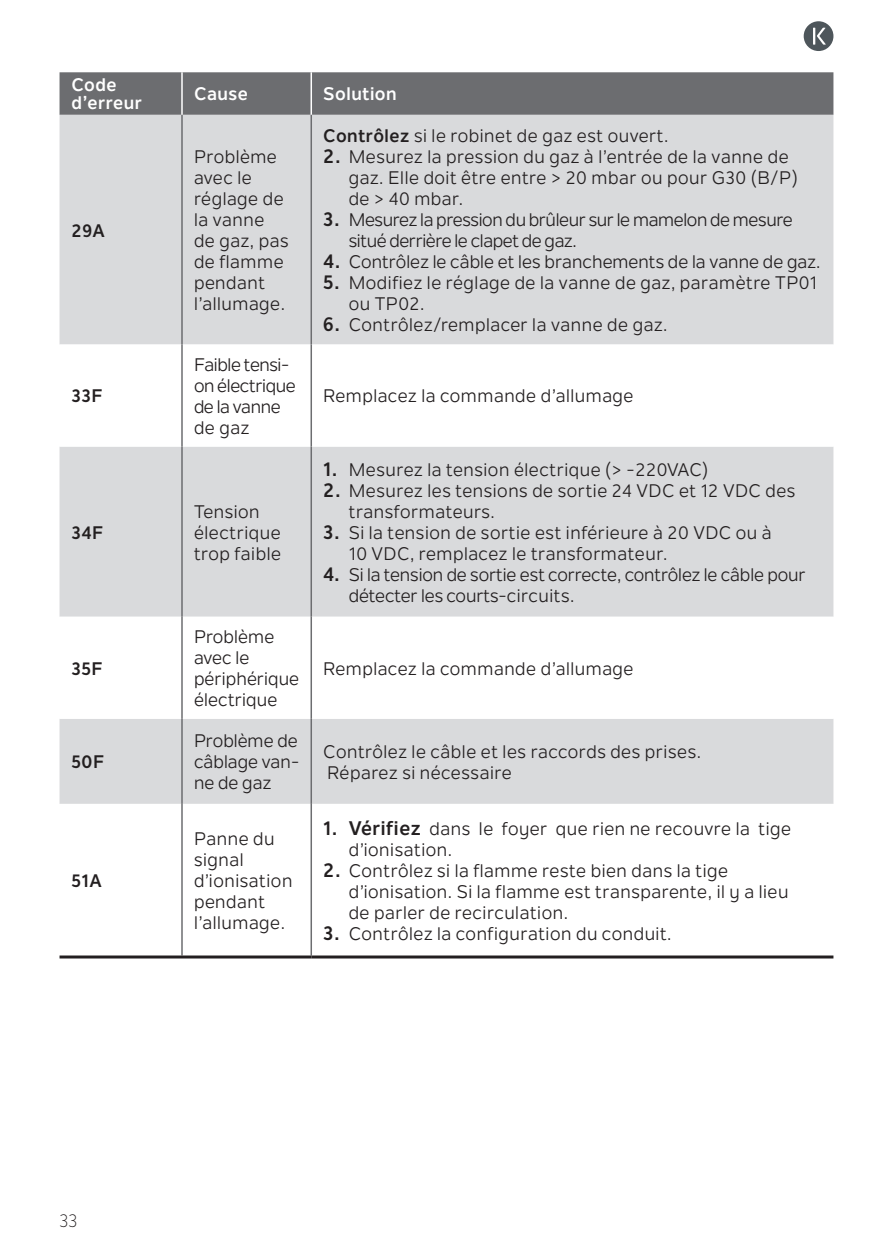
<style>
.page{position:relative;width:893px;height:1259px;background:#fff}
.page>*{position:absolute;margin:0;border:0;box-sizing:border-box;transform-origin:0 0}
.Tabel_plat_nw{font:18px/21px "Nolan Next";letter-spacing:.03em;color:#231f20}
.Tabel_plat_nw-2{font:18px/21px "Nolan Next";letter-spacing:-.02em;color:#231f20}
.Tabel_plat_nw-3{font:18px/21px "Nolan Next";letter-spacing:-.005em;color:#231f20}
.Tabel_plat_nw-4{font:18px "Nolan Next";letter-spacing:.005em;color:#231f20}
.Tabel_plat_nw-5{font:18px/21px "Nolan Next";letter-spacing:.01em;color:#231f20}
.Tabel_vet_nw{font:700 18px/18px "Nolan Next";letter-spacing:.03em;color:#fff}
.Tabel_plat_nw-6{font:700 18px "Nolan Next";letter-spacing:.03em;color:#231f20}
.t1{font:18px "Nolan Next";color:#231f20}
.s1{font-weight:700}
.s2{font-weight:700;font-size:19.5px}
</style>
<div class="page">
<svg style="left:804px;top:21px;width:29px;height:30px"></svg>
<div style="left:60px;top:72px;width:773px;height:43px;background:#6c6d70"></div>
<div style="left:60px;top:115px;width:773px;height:229px;background:#d9dadc"></div>
<svg style="left:60px;top:344px;width:773px;height:460px;fill:#d9dadc"></svg>
<hr style="left:181px;top:72px;width:2px;height:43px;background:#fff">
<hr style="left:310px;top:72px;width:2px;height:43px;background:#fff">
<hr style="left:181px;top:115px;width:2px;height:229px;background:#6c6d70">
<hr style="left:181px;top:344px;width:2px;height:102px;background:#6c6d70">
<hr style="left:181px;top:446px;width:2px;height:171px;background:#6c6d70">
<hr style="left:181px;top:617px;width:2px;height:102px;background:#6c6d70">
<hr style="left:181px;top:719px;width:2px;height:85px;background:#6c6d70">
<hr style="left:181px;top:804px;width:2px;height:151px;background:#6c6d70">
<hr style="left:310px;top:115px;width:2px;height:229px;background:#6c6d70">
<hr style="left:310px;top:344px;width:2px;height:102px;background:#6c6d70">
<hr style="left:310px;top:446px;width:2px;height:171px;background:#6c6d70">
<hr style="left:310px;top:617px;width:2px;height:102px;background:#6c6d70">
<hr style="left:310px;top:719px;width:2px;height:85px;background:#6c6d70">
<hr style="left:310px;top:804px;width:2px;height:151px;background:#6c6d70">
<hr style="left:60px;top:955px;width:122px;height:3px;background:#231f20">
<hr style="left:182px;top:955px;width:129px;height:3px;background:#231f20">
<hr style="left:311px;top:955px;width:522px;height:3px;background:#231f20">
<p class="Tabel_vet_nw" style="left:72px;top:76px;width:72px">Code d’erreur</p>
<p class="Tabel_vet_nw" style="left:194px;top:85px;width:56px">Cause</p>
<p class="Tabel_vet_nw" style="left:323px;top:85px;width:75px">Solution</p>
<p class="Tabel_plat_nw-6" style="left:72px;top:219px;width:35px">29A</p>
<p class="Tabel_plat_nw-6" style="left:72px;top:385px;width:33px">33F</p>
<p class="Tabel_plat_nw-6" style="left:72px;top:521px;width:33px">34F</p>
<p class="Tabel_plat_nw-6" style="left:72px;top:657px;width:33px">35F</p>
<p class="Tabel_plat_nw-6" style="left:72px;top:751px;width:34px">50F</p>
<p class="Tabel_plat_nw-6" style="left:72px;top:869px;width:32px">51A</p>
<p class="Tabel_plat_nw" style="left:194px;top:146px;width:96px">Problème avec le réglage de la vanne de gaz, pas de flamme pendant l’allumage.</p>
<p class="Tabel_plat_nw-2" style="left:194px;top:354px;width:103px">Faible tensi&shy;on électrique de la vanne de gaz</p>
<p class="Tabel_plat_nw" style="left:194px;top:501px;width:89px">Tension électrique trop faible</p>
<p class="Tabel_plat_nw-5" style="left:194px;top:626px;width:107px">Problème avec le périphérique électrique</p>
<p class="Tabel_plat_nw" style="left:323px;top:125px;width:347px"><span class="s1">Contrôlez</span> si le robinet de gaz est ouvert.</p>
<p class="Tabel_plat_nw" style="left:349px;top:146px;width:451px;text-indent:-26px"><span class="s2">2.</span> Mesurez la pression du gaz à l’entrée de la vanne de gaz. Elle doit être entre &gt; 20 mbar ou pour G30 (B/P) de &gt; 40 mbar.</p>
<p class="Tabel_plat_nw-2" style="left:349px;top:209px;width:445px;text-indent:-26px"><span class="s2">3.</span> Mesurez la pression du brûleur sur le mamelon de mesure situé derrière le clapet de gaz.</p>
<p class="Tabel_plat_nw-4" style="left:323px;top:251px;width:499px"><span class="s2">4.</span> Contrôlez le câble et les branchements de la vanne de gaz.</p>
<p class="Tabel_plat_nw" style="left:349px;top:272px;width:470px;text-indent:-26px"><span class="s2">5.</span> Modifiez le réglage de la vanne de gaz, paramètre TP01 ou TP02.</p>
<p class="Tabel_plat_nw" style="left:323px;top:314px;width:346px"><span class="s2">6.</span> Contrôlez/remplacer la vanne de gaz.</p>
<p class="Tabel_plat_nw" style="left:323px;top:385px;width:312px">Remplacez la commande d’allumage</p>
<p class="Tabel_plat_nw" style="left:323px;top:459px;width:387px"><span class="s2">1.</span> Mesurez la tension électrique (&gt; -220VAC)</p>
<p class="Tabel_plat_nw" style="left:349px;top:480px;width:448px;text-indent:-26px"><span class="s2">2.</span> Mesurez les tensions de sortie 24 VDC et 12 VDC des transformateurs.</p>
<p class="Tabel_plat_nw" style="left:349px;top:522px;width:424px;text-indent:-26px"><span class="s2">3.</span> Si la tension de sortie est inférieure à 20 VDC ou à<br>10 VDC, remplacez le transformateur.</p>
<p class="Tabel_plat_nw-3" style="left:349px;top:564px;width:458px;text-indent:-26px"><span class="s2">4.</span> Si la tension de sortie est correcte, contrôlez le câble pour détecter les courts-circuits.</p>
<p class="Tabel_plat_nw" style="left:323px;top:658px;width:312px">Remplacez la commande d’allumage</p>
<p class="Tabel_plat_nw" style="left:194px;top:730px;width:107px;text-align:justify">Problème de câblage van&shy;ne de gaz</p>
<p class="Tabel_plat_nw" style="left:323px;top:741px;width:379px">Contrôlez le câble et les raccords des prises.</p>
<p class="Tabel_plat_nw" style="left:327px;top:762px;width:186px">Réparez si nécessaire</p>
<p class="Tabel_plat_nw" style="left:194px;top:827px;width:100px">Panne du signal d’ionisation pendant l’allumage.</p>
<p class="Tabel_plat_nw" style="left:349px;top:817px;width:444px;text-indent:-26px"><span class="s2">1. Vérifiez</span> dans le foyer que rien ne recouvre la tige d’ionisation.</p>
<p class="Tabel_plat_nw" style="left:349px;top:859px;width:441px;text-indent:-26px"><span class="s2">2.</span> Contrôlez si la flamme reste bien dans la tige d’ionisation. Si la flamme est transparente, il y a lieu de parler de recirculation.</p>
<p class="Tabel_plat_nw" style="left:323px;top:922px;width:350px"><span class="s2">3.</span> Contrôlez la configuration du conduit.</p>
<p class="t1" style="left:60px;top:1210px;width:19px">33</p>
</div>
